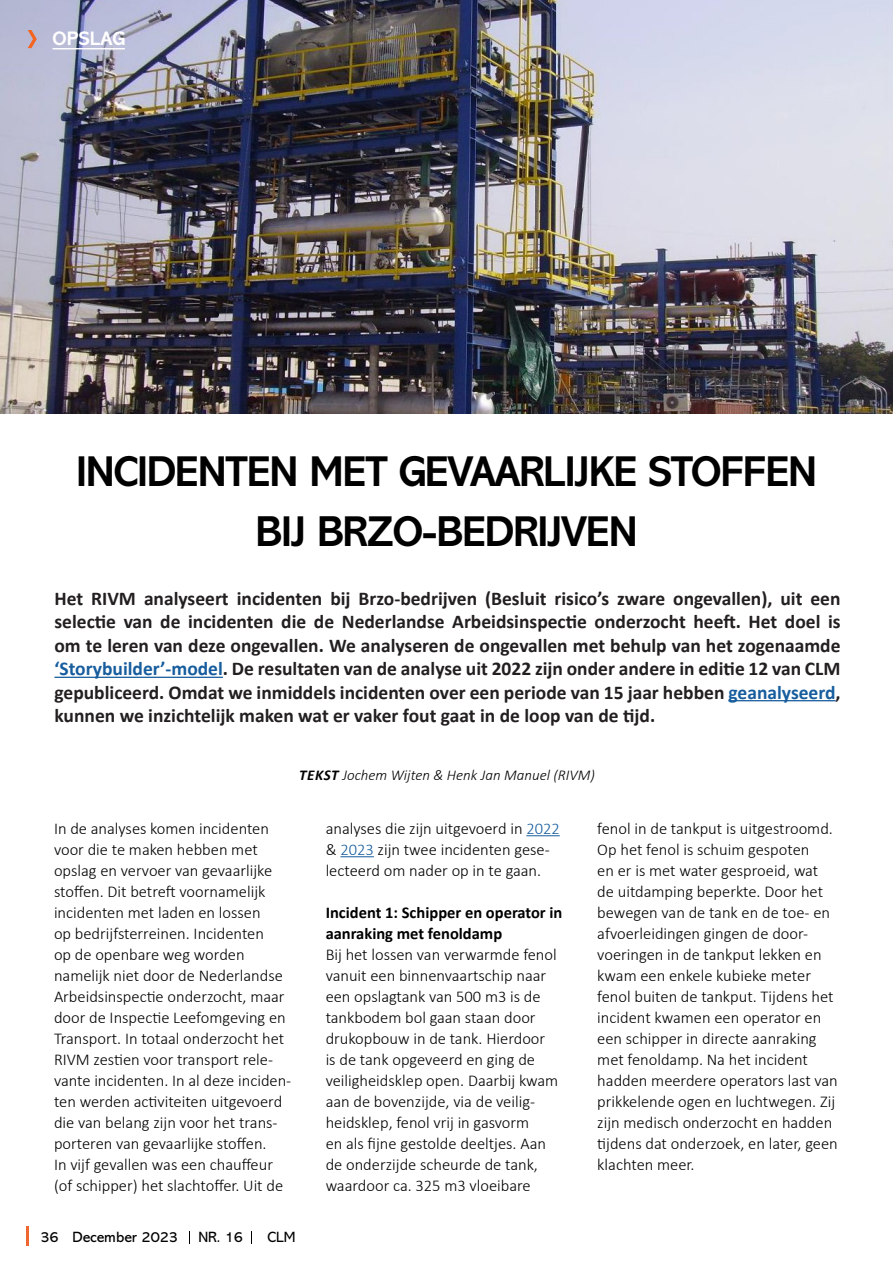
<style>
.page{position:relative;width:893px;height:1263px;background:#fff}
.page>*{position:absolute;margin:0;border:0;box-sizing:border-box;transform-origin:0 0}
.Artikel_Titel_Standaard{font:700 43.5px/60px "Abadi MT Pro";letter-spacing:-.03em;color:#000;text-align:center}
.t1{font:700 19.8px "Abadi MT Pro";color:#fff}
.Artikel_subtitels_standaard{font:700 19.5px/23.4px "Calibri";color:#231f20;text-align:justify}
.Tekst__p{font:300 16.5px/21px "Calibri";color:#000}
.Tekst__p-2{font:700 16.5px/21px "Calibri";color:#000}
.Auteur_Attribution{font:italic 300 15px "Calibri";color:#000}
.t2{font:15px "Abadi MT Pro";color:#000}
.s1{color:#175d9e}
.s2{font-weight:700}
</style>
<div class="page">
<img style="left:0;top:0;width:893px;height:414px">
<hr style="left:54px;top:677px;width:169px;height:1px;background:#175d9e">
<hr style="left:728px;top:700px;width:108px;height:1px;background:#175d9e">
<svg style="left:28px;top:30px;width:9px;height:18px"></svg>
<hr style="left:53px;top:48px;width:72px;height:1px;background:#fff">
<hr style="left:526px;top:835px;width:34px;height:1px;background:#175d9e">
<hr style="left:340px;top:856px;width:34px;height:1px;background:#175d9e">
<svg style="left:26px;top:1227px;width:2px;height:19px"></svg>
<svg style="left:251px;top:1231px;width:1px;height:12px"></svg>
<p class="t1" style="left:53px;top:27px;width:74px">OPSLAG</p>
<p class="Artikel_Titel_Standaard" style="left:76px;top:441px;width:743px">INCIDENTEN MET GEVAARLIJKE STOFFEN<br>BIJ BRZO-BEDRIJVEN</p>
<p class="Artikel_subtitels_standaard" style="left:54px;top:586px;width:788px">Het RIVM analyseert incidenten bij Brzo-bedrijven (Besluit risico’s zware ongevallen), uit een selectie van de incidenten die de Nederlandse Arbeidsinspectie onderzocht heeft. Het doel is om te leren van deze ongevallen. We analyseren de ongevallen met behulp van het zogenaamde <span class="s1">‘Storybuilder’-model</span>. De resultaten van de analyse uit 2022 zijn onder andere in editie 12 van CLM gepubliceerd. Omdat we inmiddels incidenten over een periode van 15 jaar hebben <span class="s1">geanalyseerd</span>, kunnen we inzichtelijk maken wat er vaker fout gaat in de loop van de tijd.</p>
<p class="Auteur_Attribution" style="left:299px;top:766px;width:297px"><span class="s2">TEKST</span> Jochem Wijten &amp; Henk Jan Manuel (RIVM)</p>
<p class="Tekst__p" style="left:54px;top:817px;width:239px">In de analyses komen incidenten voor die te maken hebben met opslag en vervoer van gevaarlijke stoffen. Dit betreft voornamelijk incidenten met laden en lossen<br>op bedrijfsterreinen. Incidenten<br>op de openbare weg worden namelijk niet door de Nederlandse Arbeidsinspectie onderzocht, maar door de Inspectie Leefomgeving en Transport. In totaal onderzocht het RIVM zestien voor transport rele&shy;vante incidenten. In al deze inciden&shy;ten werden activiteiten uitgevoerd die van belang zijn voor het trans&shy;porteren van gevaarlijke stoffen.<br>In vijf gevallen was een chauffeur (of schipper) het slachtoffer. Uit de</p>
<p class="Tekst__p" style="left:326px;top:817px;width:236px">analyses die zijn uitgevoerd in <span class="s1">2022 </span>&amp; <span class="s1">2023</span> zijn twee incidenten gese&shy;lecteerd om nader op in te gaan.</p>
<p class="Tekst__p-2" style="left:326px;top:901px;width:238px">Incident 1: Schipper en operator in aanraking met fenoldamp</p>
<p class="Tekst__p" style="left:326px;top:943px;width:234px">Bij het lossen van verwarmde fenol vanuit een binnenvaartschip naar een opslagtank van 500 m3 is de tankbodem bol gaan staan door drukopbouw in de tank. Hierdoor is de tank opgeveerd en ging de veiligheidsklep open. Daarbij kwam aan de bovenzijde, via de veilig&shy;heidsklep, fenol vrij in gasvorm<br>en als fijne gestolde deeltjes. Aan de onderzijde scheurde de tank, waardoor ca. 325 m3 vloeibare</p>
<p class="t2" style="left:41px;top:1228px;width:139px">36 December 2023</p>
<p class="t2" style="left:198px;top:1228px;width:46px">NR. 16</p>
<p class="t2" style="left:268px;top:1228px;width:30px">CLM</p>
<p class="Tekst__p" style="left:597px;top:817px;width:242px">fenol in de tankput is uitgestroomd.<br>Op het fenol is schuim gespoten<br>en er is met water gesproeid, wat de uitdamping beperkte. Door het bewegen van de tank en de toe- en afvoerleidingen gingen de door&shy;voeringen in de tankput lekken en kwam een enkele kubieke meter fenol buiten de tankput. Tijdens het incident kwamen een operator en een schipper in directe aanraking met fenoldamp. Na het incident hadden meerdere operators last van prikkelende ogen en luchtwegen. Zij zijn medisch onderzocht en hadden tijdens dat onderzoek, en later, geen klachten meer.</p>
</div>
